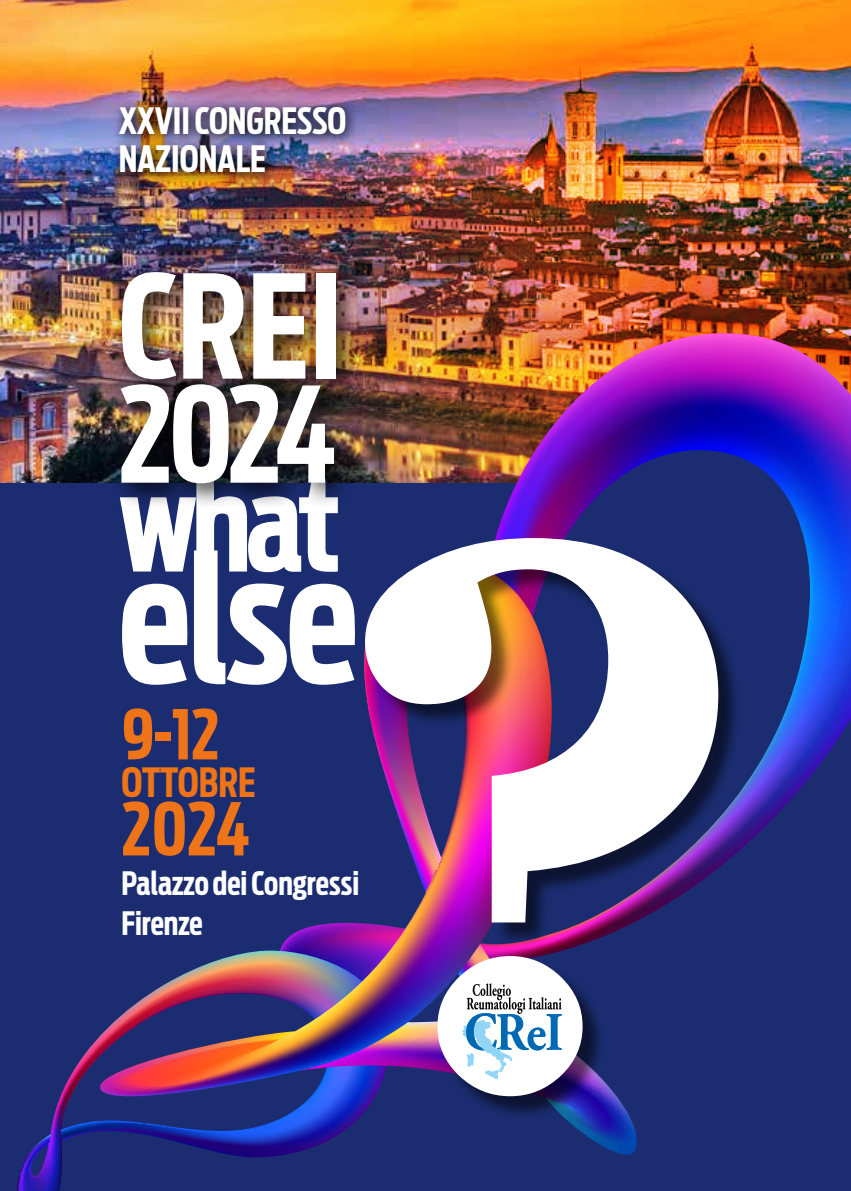
<style>
.page{position:relative;width:851px;height:1191px;background:#fff}
.page>*{position:absolute;margin:0;border:0;box-sizing:border-box;transform-origin:0 0}
.t1{font:700 174.8px "Ford Antenna Extra Cond";color:#fff}
.t2{font:700 142.2px "Ford Antenna Extra Cond";color:#fff}
.t3{font:700 131.2px "Ford Antenna Extra Cond";letter-spacing:-.04em;color:#fff}
.t4{font:700 72px "Ford Antenna Extra Cond";color:#ee7417}
.t5{font:700 68px "Ford Antenna Extra Cond";color:#ee7417}
.t6{font:700 40px "Ford Antenna Extra Cond";color:#ee7417}
.t7{font:700 36px/38px "Ford Antenna Extra Cond";color:#fff}
.t8{font:700 32px/39.6px "Ford Antenna Extra Cond";color:#fff}
</style>
<div class="page">
<div style="left:0;top:454px;width:850px;height:737px;background:#1b2d70"></div>
<img style="left:0;top:0;width:850px;height:483px">
<div style="left:111px;top:262px;width:252px;height:248px;background:#000;opacity:.75"></div>
<img style="left:111px;top:98px;width:247px;height:87px">
<img style="left:269px;top:333px;width:581px;height:516px">
<svg style="left:17px;top:1043px;width:281px;height:148px"></svg>
<img style="left:94px;top:563px;width:271px;height:549px">
<svg style="left:298px;top:1020px;width:339px;height:135px"></svg>
<div style="left:368px;top:541px;width:373px;height:578px;background:#000;opacity:.55"></div>
<img style="left:365px;top:538px;width:353px;height:558px">
<svg style="left:457px;top:941px;width:104px;height:138px;background:#c3c1d9"></svg>
<p class="t7" style="left:119px;top:98px;width:229px">XXVII CONGRESSO<br>NAZIONALE</p>
<h2 class="t2" style="left:119px;top:202px;width:226px">CREI</h2>
<h3 class="t3" style="left:119px;top:320px;width:219px">2024</h3>
<h3 class="t3" style="left:119px;top:409px;width:224px">what</h3>
<h1 class="t1" style="left:119px;top:467px;width:241px">else</h1>
<h3 class="t5" style="left:121px;top:675px;width:100px">9-12</h3>
<p class="t6" style="left:121px;top:748px;width:135px">OTTOBRE</p>
<h3 class="t4" style="left:121px;top:766px;width:130px">2024</h3>
<p class="t8" style="left:121px;top:860px;width:239px">Palazzo dei Congressi<br>Firenze</p>
</div>
